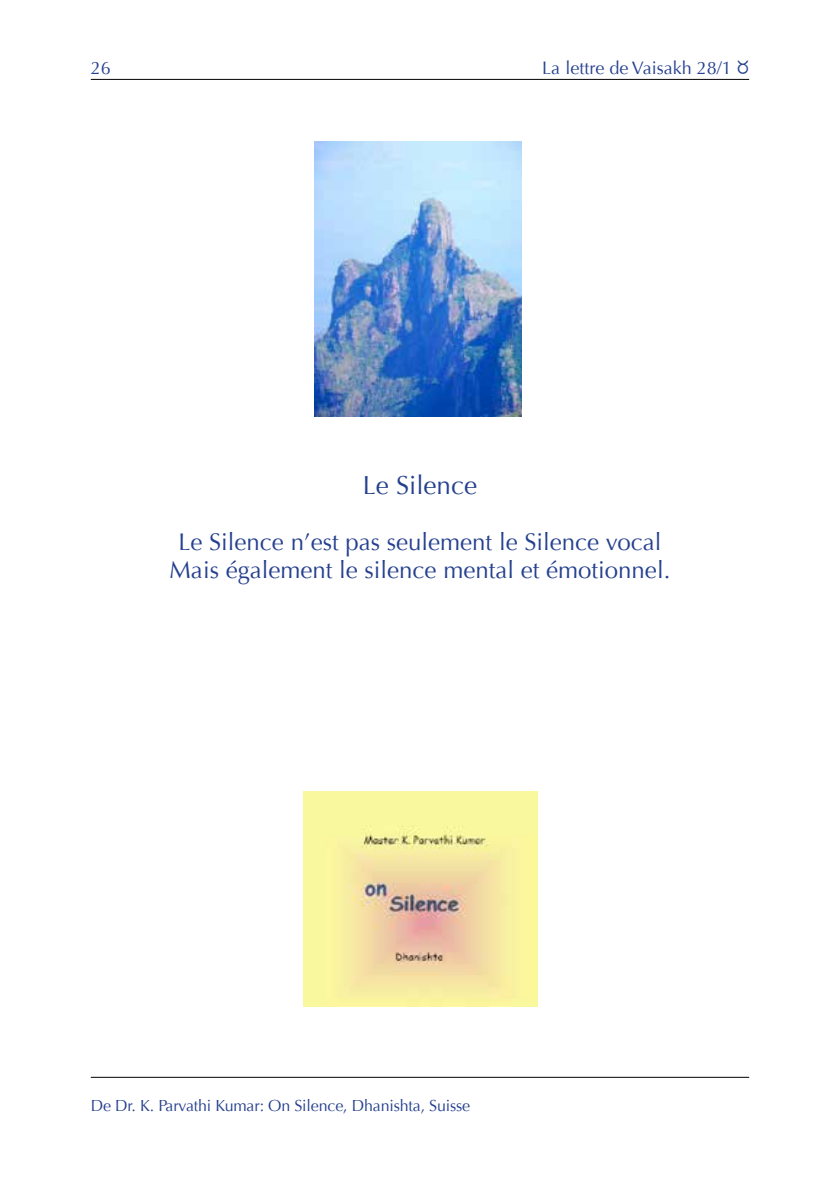
<style>
.page{position:relative;width:840px;height:1191px;background:#fff}
.page>*{position:absolute;margin:0;border:0;box-sizing:border-box;transform-origin:0 0}
.t1{font:26px "Optima";color:#25408f}
.t2{font:24px/28px "Optima";color:#25408f;text-align:center}
.t3{font:18px "Optima";color:#25408f}
.t4{font:16px "Optima";letter-spacing:-.01em;color:#25408f}
.s1{font-family:"Glyphs"}
</style>
<div class="page">
<hr style="left:91px;top:79px;width:657px;height:1px;background:#000">
<hr style="left:91px;top:1077px;width:657px;height:1px;background:#000">
<img style="left:303px;top:791px;width:233px;height:215px">
<img style="left:314px;top:142px;width:207px;height:275px">
<p class="t3" style="left:91px;top:57px;width:22px">26</p>
<p class="t3" style="left:542px;top:57px;width:208px">La lettre de Vaisakh 28/1 <span class="s1">2</span></p>
<p class="t1" style="left:362px;top:470px;width:116px">Le Silence</p>
<p class="t2" style="left:169px;top:528px;width:502px">Le Silence n’est pas seulement le Silence vocal<br>Mais également le silence mental et émotionnel.</p>
<p class="t4" style="left:91px;top:1096px;width:381px">De Dr. K. Parvathi Kumar: On Silence, Dhanishta, Suisse</p>
</div>
